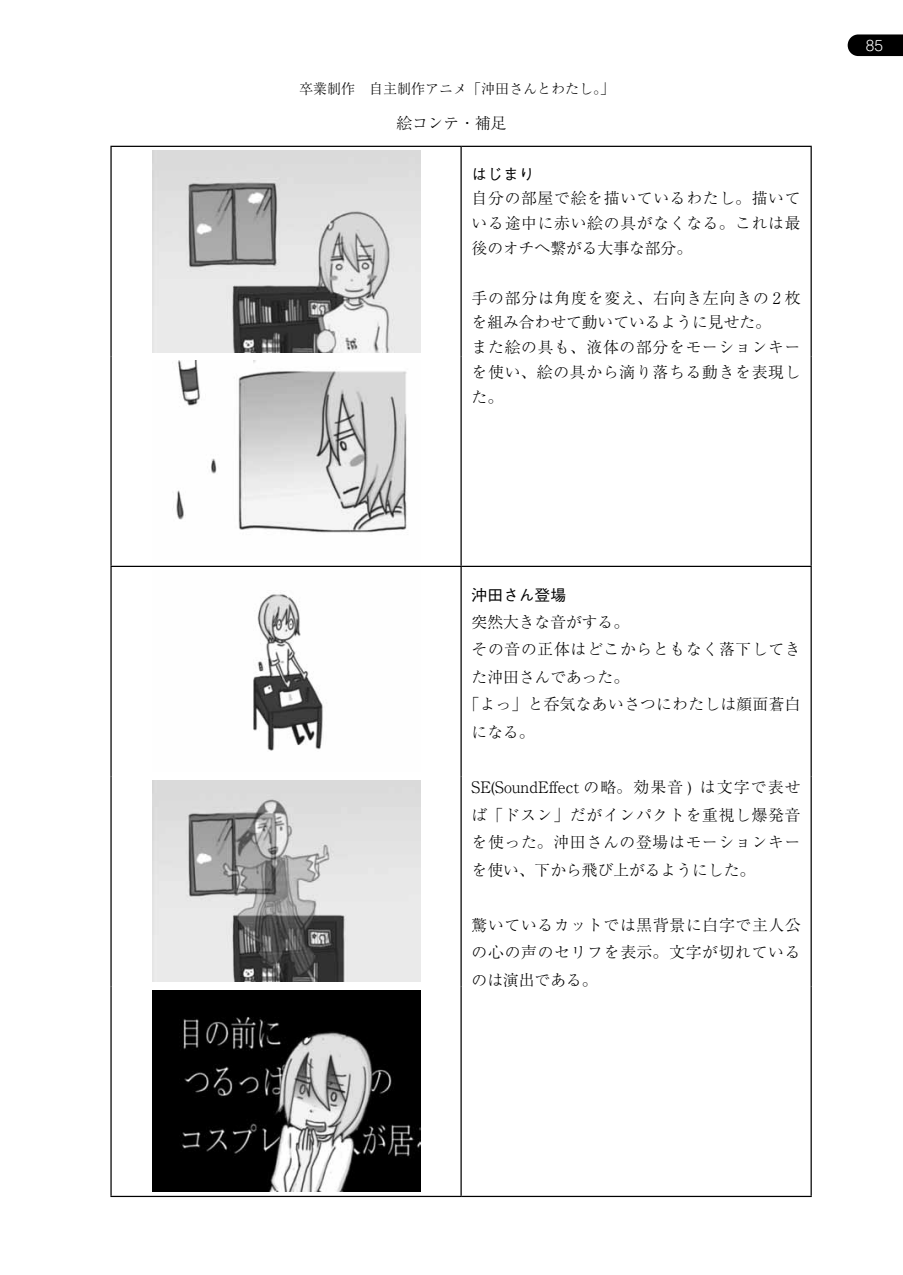
<style>
.page{position:relative;width:903px;height:1275px;background:#fff}
.page>*{position:absolute;margin:0;border:0;box-sizing:border-box;transform-origin:0 0}
.t1{font:300 15.75px/24.8px "Ryumin Pro";letter-spacing:.045em;color:#000;text-align:justify}
.t2{font:300 15.75px "Ryumin Pro";letter-spacing:.02em;color:#000}
.t3{font:300 15.75px "Ryumin Pro";color:#000}
.t4{font:500 15.75px "Gothic BBB Pro";color:#000}
.t5{font:300 14px "Ryumin Pro";color:#000}
.t6{font:300 14px "Shin M Go Pro";color:#fff}
</style>
<div class="page">
<svg style="left:848px;top:34px;width:55px;height:22px"></svg>
<hr style="left:110px;top:146px;width:351px;height:1px;background:#000">
<hr style="left:110px;top:147px;width:2px;height:209px;background:#000">
<hr style="left:461px;top:146px;width:351px;height:1px;background:#000">
<hr style="left:460px;top:147px;width:2px;height:209px;background:#000">
<hr style="left:810px;top:147px;width:2px;height:209px;background:#000">
<hr style="left:110px;top:356px;width:2px;height:210px;background:#000">
<hr style="left:460px;top:356px;width:2px;height:210px;background:#000">
<hr style="left:810px;top:356px;width:2px;height:210px;background:#000">
<hr style="left:110px;top:566px;width:351px;height:1px;background:#000">
<hr style="left:110px;top:567px;width:2px;height:209px;background:#000">
<hr style="left:461px;top:566px;width:351px;height:1px;background:#000">
<hr style="left:460px;top:567px;width:2px;height:209px;background:#000">
<hr style="left:810px;top:567px;width:2px;height:209px;background:#000">
<hr style="left:110px;top:776px;width:2px;height:210px;background:#000">
<hr style="left:460px;top:776px;width:2px;height:210px;background:#000">
<hr style="left:810px;top:776px;width:2px;height:210px;background:#000">
<hr style="left:110px;top:986px;width:2px;height:210px;background:#000">
<hr style="left:460px;top:986px;width:2px;height:210px;background:#000">
<hr style="left:810px;top:986px;width:2px;height:210px;background:#000">
<hr style="left:110px;top:1196px;width:351px;height:1px;background:#000">
<hr style="left:461px;top:1196px;width:351px;height:1px;background:#000">
<img style="left:152px;top:151px;width:268px;height:201px">
<img style="left:176px;top:361px;width:231px;height:172px">
<img style="left:253px;top:591px;width:70px;height:160px">
<img style="left:152px;top:781px;width:268px;height:201px">
<img style="left:152px;top:991px;width:268px;height:201px">
<p class="t5" style="left:299px;top:78px;width:316px">卒業制作　自主制作アニメ「沖田さんとわたし。」</p>
<p class="t1" style="left:396px;top:109px;width:112px">絵コンテ・補足</p>
<p class="t4" style="left:472px;top:161px;width:64px">はじまり</p>
<p class="t1" style="left:472px;top:185px;width:330px">自分の部屋で絵を描いているわたし。描いている途中に赤い絵の具がなくなる。これは最後のオチへ繋がる大事な部分。</p>
<p class="t1" style="left:472px;top:284px;width:331px;text-align:left">手の部分は角度を変え、右向き左向きの 2 枚を組み合わせて動いているように見せた。<br>また絵の具も、液体の部分をモーションキーを使い、絵の具から滴り落ちる動きを表現した。</p>
<p class="t6" style="left:866px;top:34px;width:19px">85</p>
<p class="t4" style="left:472px;top:583px;width:96px">沖田さん登場</p>
<p class="t3" style="left:472px;top:609px;width:159px">突然大きな音がする。</p>
<p class="t1" style="left:472px;top:636px;width:331px">その音の正体はどこからともなく落下してき</p>
<p class="t3" style="left:472px;top:664px;width:159px">た沖田さんであった。</p>
<p class="t2" style="left:464px;top:692px;width:338px">「よっ」と呑気なあいさつにわたしは顔面蒼白</p>
<p class="t1" style="left:472px;top:718px;width:64px">になる。</p>
<p class="t1" style="left:472px;top:772px;width:330px;line-height:27.7px">SE(SoundEffect の略。効果音 ) は文字で表せば「ドスン」だがインパクトを重視し爆発音を使った。沖田さんの登場はモーションキーを使い、下から飛び上がるようにした。</p>
<p class="t1" style="left:472px;top:910px;width:331px;line-height:27.7px">驚いているカットでは黒背景に白字で主人公の心の声のセリフを表示。文字が切れているのは演出である。</p>
</div>
